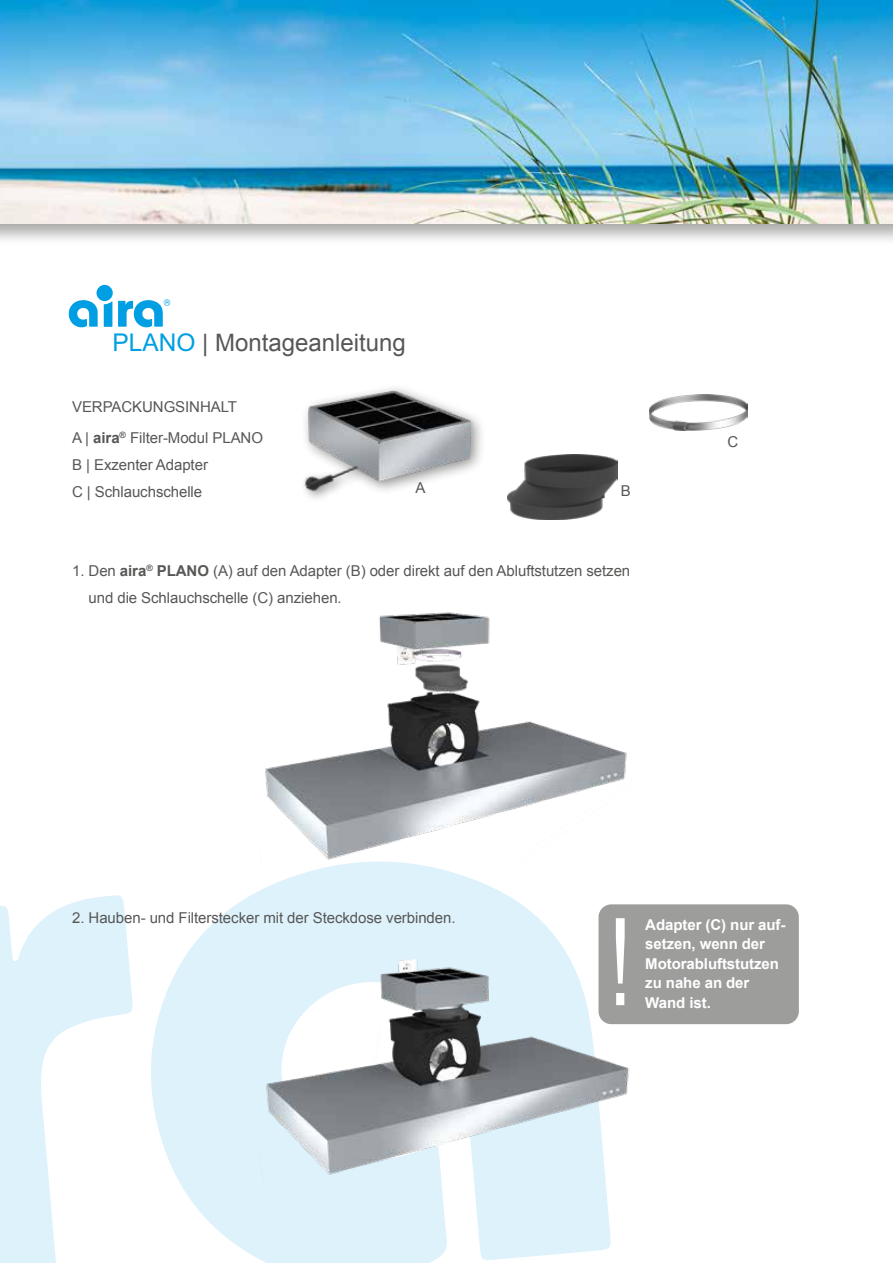
<style>
.page{position:relative;width:893px;height:1263px;background:#fff}
.page>*{position:absolute;margin:0;border:0;box-sizing:border-box;transform-origin:0 0}
.t1{font:121.5px "Arial";color:#fff;scale:.67 1}
.t2{font:24px "Arial";color:#575756}
.t3{font:15px/26.7px "Arial";letter-spacing:-.005em;color:#575756}
.t4{font:700 15px/19.5px "Arial";letter-spacing:-.005em;color:#fff}
.s1{font-size:24.45px;color:#009fe3}
.s2{font-weight:700}
</style>
<div class="page">
<svg style="left:151px;top:865px;width:460px;height:398px;fill:#def2fb"></svg>
<svg style="left:0;top:895px;width:133px;height:368px;fill:#def2fb"></svg>
<svg style="left:594px;top:865px;width:17px;height:62px"></svg>
<div style="left:0;top:0;width:893px;height:247px;background:#1d1d1b;opacity:.22"></div>
<svg style="left:69px;top:300px;width:29px;height:27px"></svg>
<div style="left:96px;top:285px;width:17px;height:16px;background:#009fe4;border-radius:50%"></div>
<svg style="left:104px;top:301px;width:8px;height:26px"></svg>
<svg style="left:118px;top:299px;width:52px;height:28px"></svg>
<img style="left:650px;top:395px;width:97px;height:35px">
<img style="left:507px;top:455px;width:110px;height:64px">
<div style="left:301px;top:383px;width:185px;height:113px;background:#1d1d1b;opacity:.5"></div>
<img style="left:301px;top:389px;width:172px;height:107px">
<div style="left:300px;top:461px;width:71px;height:42px;background:#1d1d1b;opacity:.5"></div>
<img style="left:300px;top:464px;width:69px;height:35px">
<img style="left:265px;top:612px;width:362px;height:253px">
<img style="left:259px;top:959px;width:379px;height:223px">
<div style="left:598px;top:904px;width:201px;height:120px;background:#9d9d9c;border-radius:13px"></div>
<h2 class="t2" style="left:112px;top:327px;width:295px"><span class="s1">PLANO</span> | Montageanleitung</h2>
<p class="t3" style="left:72px;top:391px;width:192px;line-height:31px">VERPACKUNGSINHALT<br>A | <span class="s2">aira</span><sup>®</sup> Filter-Modul PLANO</p>
<p class="t3" style="left:72px;top:451px;width:137px">B | Exzenter Adapter<br>C | Schlauchschelle</p>
<p class="t3" style="left:416px;top:474px;width:12px">A</p>
<p class="t3" style="left:621px;top:477px;width:12px">B</p>
<p class="t3" style="left:89px;top:558px;width:543px;text-indent:-16px">1. Den <span class="s2">aira</span><sup>®</sup> <span class="s2">PLANO</span> (A) auf den Adapter (B) oder direkt auf den Abluftstutzen setzen und die Schlauchschelle (C) anziehen.</p>
<p class="t3" style="left:728px;top:429px;width:12px">C</p>
<p class="t3" style="left:72px;top:904px;width:385px">2. Hauben- und Filterstecker mit der Steckdose verbinden.</p>
<h1 class="t1" style="left:609px;top:883px;width:35px">!</h1>
<p class="t4" style="left:645px;top:915px;width:142px">Adapter (C) nur auf&shy;setzen, wenn der<br>Motorabluftstutzen zu nahe an der</p>
<p class="t4" style="left:645px;top:993px;width:67px">Wand ist.</p>
</div>
